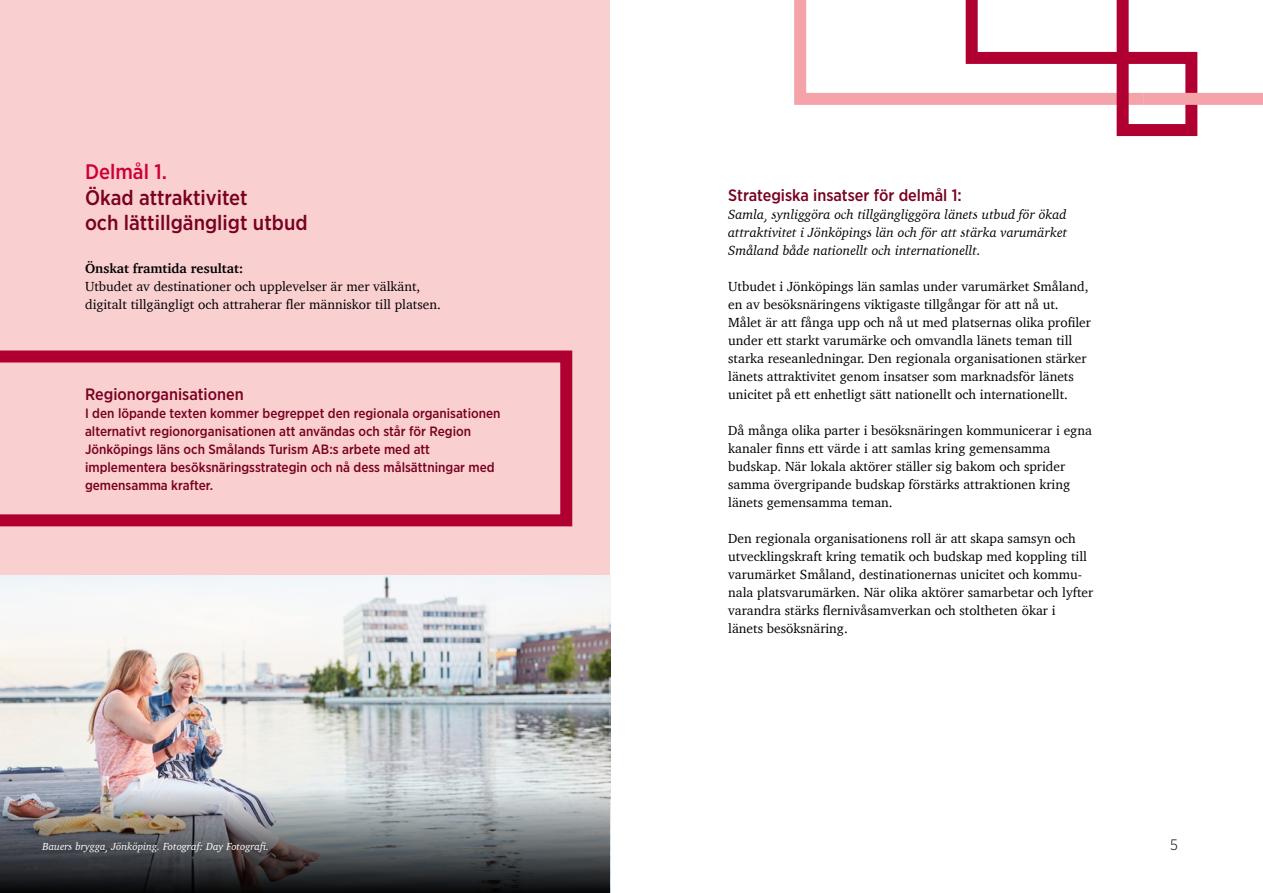
<style>
.page{position:relative;width:1263px;height:893px;background:#fff}
.page>*{position:absolute;margin:0;border:0;box-sizing:border-box;transform-origin:0 0}
.t1{font:500 21px/25.2px "Gotham Narrow";color:#780020}
.t2{font:500 21px "Gotham Narrow";color:#cb0036}
.t3{font:500 16.5px "Gotham Narrow";color:#780020}
.t4{font:300 15px "Gotham Narrow";color:#000}
.t5{font:13.5px/18px "Charter";color:#000}
.t6{font:500 13.5px/18px "Gotham Narrow";color:#780020}
.t7{font:italic 13.5px/18px "Charter";color:#000;text-align:justify}
.t8{font:700 13.5px "Charter";color:#000}
.t9{font:italic 10.5px "Charter";color:#fff}
</style>
<div class="page">
<div style="left:0;top:0;width:610px;height:893px;background:#facfd0"></div>
<svg style="left:794px;top:0;width:409px;height:137px"></svg>
<div style="left:1143px;top:93px;width:120px;height:12px;background:#f4a3a9"></div>
<svg style="left:0;top:350px;width:573px;height:177px"></svg>
<img style="left:0;top:575px;width:610px;height:184px">
<img style="left:0;top:759px;width:610px;height:134px">
<p class="t2" style="left:85px;top:159px;width:84px">Delmål 1.</p>
<p class="t1" style="left:85px;top:184px;width:224px">Ökad attraktivitet<br>och lättillgängligt utbud</p>
<p class="t8" style="left:85px;top:257px;width:160px">Önskat framtida resultat:</p>
<p class="t5" style="left:85px;top:278px;width:337px">Utbudet av destinationer och upplevelser är mer välkänt,</p>
<p class="t5" style="left:85px;top:296px;width:357px">digitalt tillgängligt och attraherar fler människor till platsen.</p>
<p class="t3" style="left:85px;top:384px;width:160px">Regionorganisationen</p>
<p class="t6" style="left:85px;top:404px;width:417px">I den löpande texten kommer begreppet den regionala organisationen alternativt regionorganisationen att användas och står för Region Jönköpings läns och Smålands Turism AB:s arbete med att implementera besöksnäringsstrategin och nå dess målsättningar med gemensamma krafter.</p>
<p class="t9" style="left:43px;top:838px;width:228px">Bauers brygga, Jönköping. Fotograf: Day Fotografi.</p>
<p class="t3" style="left:728px;top:185px;width:235px">Strategiska insatser för delmål 1:</p>
<p class="t7" style="left:728px;top:205px;width:340px">Samla, synliggöra och tillgängliggöra länets utbud för ökad attraktivitet i Jönköpings län och för att stärka varumärket Småland både nationellt och internationellt.</p>
<p class="t5" style="left:728px;top:277px;width:364px">Utbudet i Jönköpings län samlas under varumärket Småland, en av besöksnäringens viktigaste tillgångar för att nå ut.<br>Målet är att fånga upp och nå ut med platsernas olika profiler under ett starkt varumärke och omvandla länets teman till starka reseanledningar. Den regionala organisationen stärker länets attraktivitet genom insatser som marknadsför länets unicitet på ett enhetligt sätt nationellt och internationellt.</p>
<p class="t5" style="left:728px;top:421px;width:365px">Då många olika parter i besöksnäringen kommunicerar i egna kanaler finns ett värde i att samlas kring gemensamma budskap. När lokala aktörer ställer sig bakom och sprider samma övergripande budskap förstärks attraktionen kring länets gemensamma teman.</p>
<p class="t5" style="left:728px;top:529px;width:367px">Den regionala organisationens roll är att skapa samsyn och utvecklingskraft kring tematik och budskap med koppling till varumärket Småland, destinationernas unicitet och kommu&shy;nala platsvarumärken. När olika aktörer samarbetar och lyfter varandra stärks flernivåsamverkan och stoltheten ökar i länets besöksnäring.</p>
<p class="t4" style="left:1170px;top:836px;width:9px">5</p>
</div>
